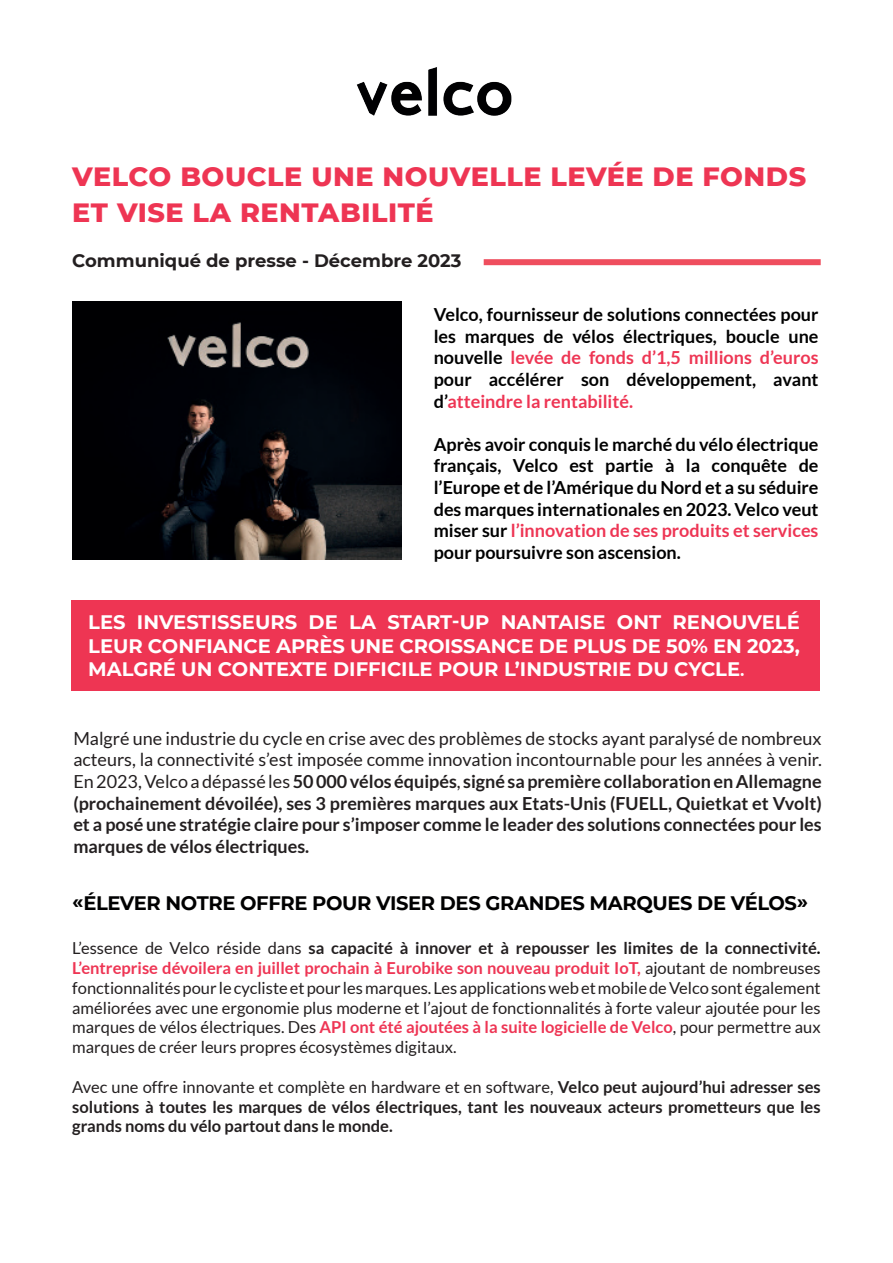
<style>
.page{position:relative;width:893px;height:1263px;background:#fff}
.page>*{position:absolute;margin:0;border:0;box-sizing:border-box;transform-origin:0 0}
.t1{font:800 27px/36px "Montserrat";letter-spacing:.02em;color:#ee3553}
.t2{font:700 19.5px/23.4px "Montserrat";color:#fff;text-align:justify}
.t3{font:700 19.5px "Montserrat";letter-spacing:-.02em;color:#000001}
.t4{font:700 18px/21.6px "Lato";color:#231f20;text-align:justify}
.t5{font:700 18px/21.6px "Lato";color:#000001;text-align:justify}
.t6{font:700 18px "Montserrat";color:#231f20}
.t7{font:16.5px/19.8px "Lato";color:#231f20;text-align:justify}
.t8{font:700 16.5px/19.8px "Lato";color:#231f20;text-align:justify}
.s1{color:#ee3654}
.s2{color:#ee3554}
.s3{font-family:"Lato"}
.s4{font-weight:400}
.s5{font-weight:700}
.s6{font-weight:700;color:#000001}
.s7{font-weight:700;color:#ee3554}
</style>
<div class="page">
<div style="left:71px;top:601px;width:749px;height:90px;background:#ee3553"></div>
<div style="left:484px;top:259px;width:337px;height:6px;background:#ef4e5e"></div>
<img style="left:356px;top:67px;width:156px;height:49px">
<img style="left:72px;top:302px;width:330px;height:257px">
<h1 class="t1" style="left:72px;top:157px;width:735px">VELCO BOUCLE UNE NOUVELLE LEVÉE DE FONDS<br>ET VISE LA RENTABILITÉ</h1>
<p class="t6" style="left:72px;top:248px;width:391px">Communiqué de presse - Décembre 2023</p>
<p class="t5" style="left:434px;top:304px;width:386px">Velco, fournisseur de solutions connectées pour les marques de vélos électriques, boucle une nouvelle <span class="s1">levée de fonds d’1,5 millions d’euros </span>pour accélérer son développement, avant d’<span class="s2">atteindre la rentabilité.</span></p>
<p class="t5" style="left:434px;top:433px;width:386px">Après avoir conquis le marché du vélo électrique français, Velco est partie à la conquête de l’Europe et de l’Amérique du Nord et a su séduire des marques internationales en 2023. Velco veut miser sur <span class="s2">l’innovation de ses produits et services </span>pour poursuivre son ascension.</p>
<p class="t2" style="left:88px;top:609px;width:713px">LES INVESTISSEURS DE LA START-UP NANTAISE ONT RENOUVELÉ LEUR CONFIANCE APRÈS UNE CROISSANCE DE PLUS DE 50% EN 2023, MALGRÉ UN CONTEXTE DIFFICILE POUR L’INDUSTRIE DU CYCLE<span class="s3">.</span></p>
<p class="t4" style="left:73px;top:727px;width:750px"><span class="s4">Malgré une industrie du cycle en crise avec des problèmes de stocks ayant paralysé de nombreux acteurs, la connectivité s’est imposée comme innovation incontournable pour les années à venir.<br>En 2023, Velco a dépassé les</span> 50 000 vélos équipés<span class="s4">,</span> signé sa première collaboration en Allemagne (prochainement dévoilée), ses 3 premières marques aux Etats-Unis (FUELL, Quietkat et Vvolt) et a posé une stratégie claire pour s’imposer comme le leader des solutions connectées pour les marques de vélos électriques.</p>
<p class="t3" style="left:72px;top:889px;width:737px">«ÉLEVER NOTRE OFFRE POUR VISER DES GRANDES MARQUES DE VÉLOS»</p>
<p class="t7" style="left:72px;top:938px;width:750px">L’essence de Velco réside dans <span class="s5">sa capacité à innover et à repousser les limites de la connectivité</span><span class="s6">.<br></span><span class="s7">L’entreprise dévoilera en juillet prochain à Eurobike son nouveau produit IoT,</span> ajoutant de nombreuses fonctionnalités pour le cycliste et pour les marques. Les applications web et mobile de Velco sont également améliorées avec une ergonomie plus moderne et l’ajout de fonctionnalités à forte valeur ajoutée pour les marques de vélos électriques. Des <span class="s7">API ont été ajoutées à la suite logicielle de Velco</span>, pour permettre aux marques de créer leurs propres écosystèmes digitaux.</p>
<p class="t8" style="left:72px;top:1076px;width:750px"><span class="s4">Avec une offre innovante et complète en hardware et en software,</span> Velco peut aujourd’hui adresser ses solutions à toutes les marques de vélos électriques, tant les nouveaux acteurs prometteurs que les grands noms du vélo partout dans le monde.</p>
</div>
